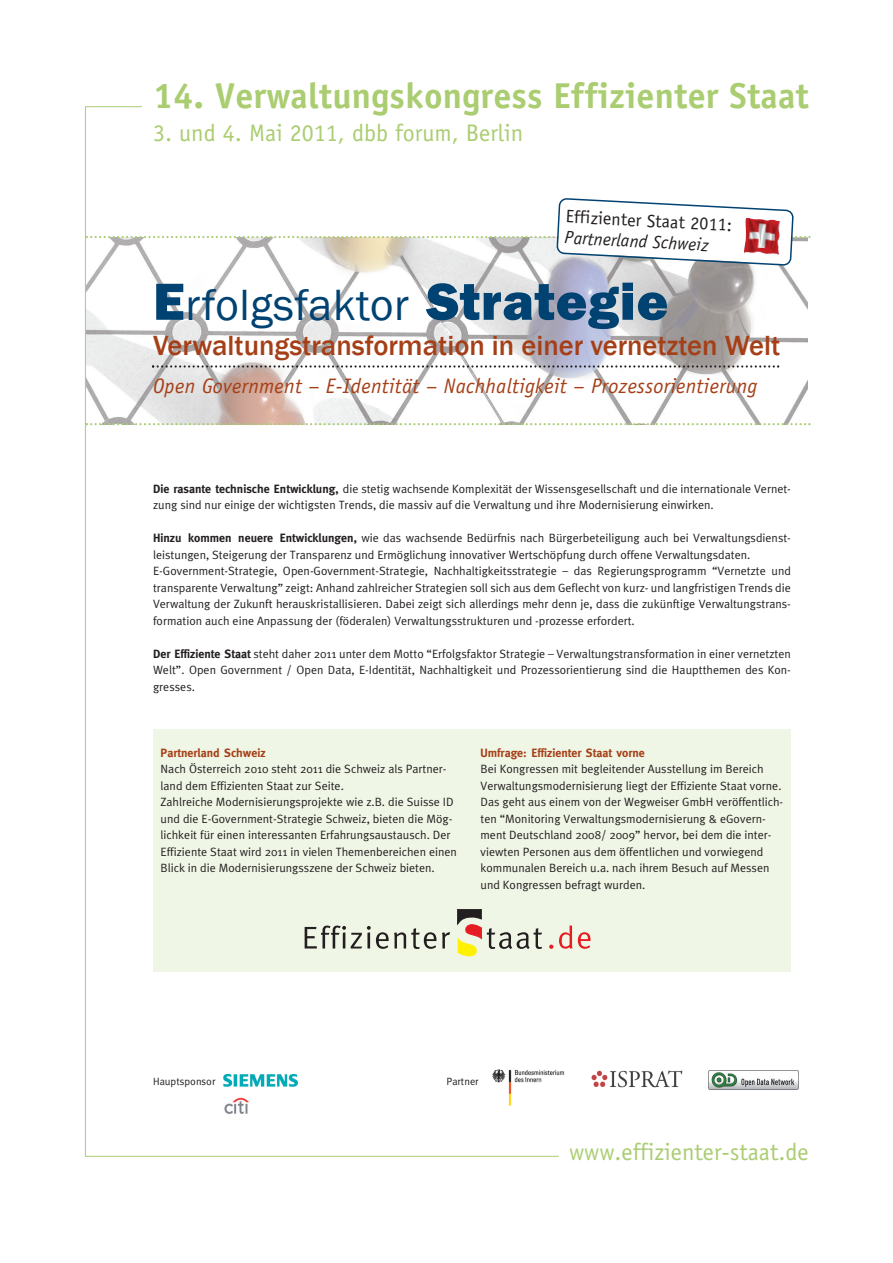
<style>
.page{position:relative;width:893px;height:1263px;background:#fff}
.page>*{position:absolute;margin:0;border:0;box-sizing:border-box;transform-origin:0 0}
.t1{font:45px "Franklin Gothic";letter-spacing:.015em;color:#004271}
.t2{font:700 36px "Officina Sans";letter-spacing:.005em;color:#aacd71}
.t3{font:500 28.5px "Franklin Gothic";color:#a53f17}
.t4{font:24px "Officina Sans";color:#aacd71}
.t5{font:italic 21px "Officina Sans";letter-spacing:.015em;color:#a53f17}
.t6{font:18px "Officina Sans";color:#231f20}
.t7{font:italic 18px "Officina Sans";color:#231f20}
.t8{font:12px/16.5px "Meta Plus Normal";color:#231f20}
.t9{font:700 12px "Meta";color:#a53f17}
.t10{font:10.5px "Meta";color:#231f20}
.s1{font-weight:800;font-size:54px}
.s2{font-family:"Meta";font-weight:700}
</style>
<div class="page">
<img style="left:560px;top:266px;width:248px;height:157px">
<svg style="left:560px;top:365px;width:219px;height:3px"></svg>
<img style="left:591px;top:1070px;width:92px;height:18px">
<img style="left:560px;top:1071px;width:5px;height:4px">
<img style="left:708px;top:1071px;width:90px;height:19px">
<svg style="left:85px;top:106px;width:475px;height:1051px"></svg>
<svg style="left:85px;top:423px;width:725px;height:2px"></svg>
<div style="left:223px;top:1094px;width:37px;height:27px;background:#fff"></div>
<img style="left:224px;top:1097px;width:25px;height:17px">
<div style="left:153px;top:730px;width:638px;height:242px;background:#f0f6e6"></div>
<svg style="left:305px;top:925px;width:131px;height:24px"></svg>
<svg style="left:442px;top:932px;width:8px;height:16px"></svg>
<svg style="left:549px;top:944px;width:4px;height:5px"></svg>
<svg style="left:559px;top:925px;width:13px;height:24px"></svg>
<svg style="left:578px;top:932px;width:13px;height:17px"></svg>
<svg style="left:457px;top:910px;width:85px;height:46px"></svg>
<svg style="left:85px;top:198px;width:725px;height:68px"></svg>
<img style="left:744px;top:217px;width:36px;height:38px">
<h2 class="t2" style="left:153px;top:82px;width:657px">14. Verwaltungskongress Effizienter Staat</h2>
<h3 class="t4" style="left:153px;top:124px;width:372px">3. und 4. Mai 2011, dbb forum, Berlin</h3>
<h3 class="t6" style="left:566px;top:209px;width:168px;rotate:3deg">Effizienter Staat 2011:</h3>
<h3 class="t7" style="left:565px;top:230px;width:146px;rotate:3deg">Partnerland Schweiz</h3>
<h1 class="t1" style="left:153px;top:278px;width:517px"><span class="s1">E</span>rfolgsfaktor <span class="s1">Strategie</span></h1>
<h3 class="t3" style="left:153px;top:329px;width:629px">Verwaltungstransformation in einer vernetzten Welt</h3>
<h3 class="t5" style="left:153px;top:377px;width:606px">Open Government – E-Identität – Nachhaltigkeit – Prozessorientierung</h3>
<p class="t8" style="left:153px;top:480px;width:639px"><span class="s2">Die rasante technische Entwicklung,</span> die stetig wachsende Komplexität der Wissensgesellschaft und die internationale Vernet&shy;zung sind nur einige der wichtigsten Trends, die massiv auf die Verwaltung und ihre Modernisierung einwirken.</p>
<p class="t8" style="left:153px;top:530px;width:639px"><span class="s2">Hinzu kommen neuere Entwicklungen,</span> wie das wachsende Bedürfnis nach Bürgerbeteiligung auch bei Verwaltungsdienst&shy;leistungen, Steigerung der Transparenz und Ermöglichung innovativer Wertschöpfung durch offene Verwaltungsdaten.<br>E-Government-Strategie, Open-Government-Strategie, Nachhaltigkeitsstrategie – das Regierungsprogramm “Vernetzte und transparente Verwaltung” zeigt: Anhand zahlreicher Strategien soll sich aus dem Geflecht von kurz- und langfristigen Trends die Verwaltung der Zukunft herauskristallisieren. Dabei zeigt sich allerdings mehr denn je, dass die zukünftige Verwaltungstrans&shy;formation auch eine Anpassung der (föderalen) Verwaltungsstrukturen und -prozesse erfordert.</p>
<p class="t8" style="left:153px;top:645px;width:639px;text-align:justify"><span class="s2">Der Effiziente Staat</span> steht daher 2011 unter dem Motto “Erfolgsfaktor Strategie – Verwaltungstransformation in einer vernetzten Welt”. Open Government / Open Data, E-Identität, Nachhaltigkeit und Prozessorientierung sind die Hauptthemen des Kon&shy;gresses.</p>
<p class="t9" style="left:161px;top:746px;width:107px">Partnerland Schweiz</p>
<p class="t8" style="left:161px;top:761px;width:298px">Nach Österreich 2010 steht 2011 die Schweiz als Partner&shy;land dem Effizienten Staat zur Seite.<br>Zahlreiche Modernisierungsprojekte wie z.B. die Suisse ID und die E-Government-Strategie Schweiz, bieten die Mög&shy;lichkeit für einen interessanten Erfahrungsaustausch. Der Effiziente Staat wird 2011 in vielen Themenbereichen einen Blick in die Modernisierungsszene der Schweiz bieten.</p>
<p class="t9" style="left:480px;top:746px;width:166px">Umfrage: Effizienter Staat vorne</p>
<p class="t8" style="left:480px;top:761px;width:304px">Bei Kongressen mit begleitender Ausstellung im Bereich Verwaltungsmodernisierung liegt der Effiziente Staat vorne.<br>Das geht aus einem von der Wegweiser GmbH veröffentlich&shy;ten “Monitoring Verwaltungsmodernisierung &amp; eGovern&shy;ment Deutschland 2008/ 2009” hervor, bei dem die inter&shy;viewten Personen aus dem öffentlichen und vorwiegend kommunalen Bereich u.a. nach ihrem Besuch auf Messen und Kongressen befragt wurden.</p>
<p class="t10" style="left:153px;top:1075px;width:64px">Hauptsponsor</p>
<p class="t10" style="left:446px;top:1075px;width:34px">Partner</p>
<h3 class="t4" style="left:569px;top:1143px;width:241px">www.effizienter-staat.de</h3>
</div>
